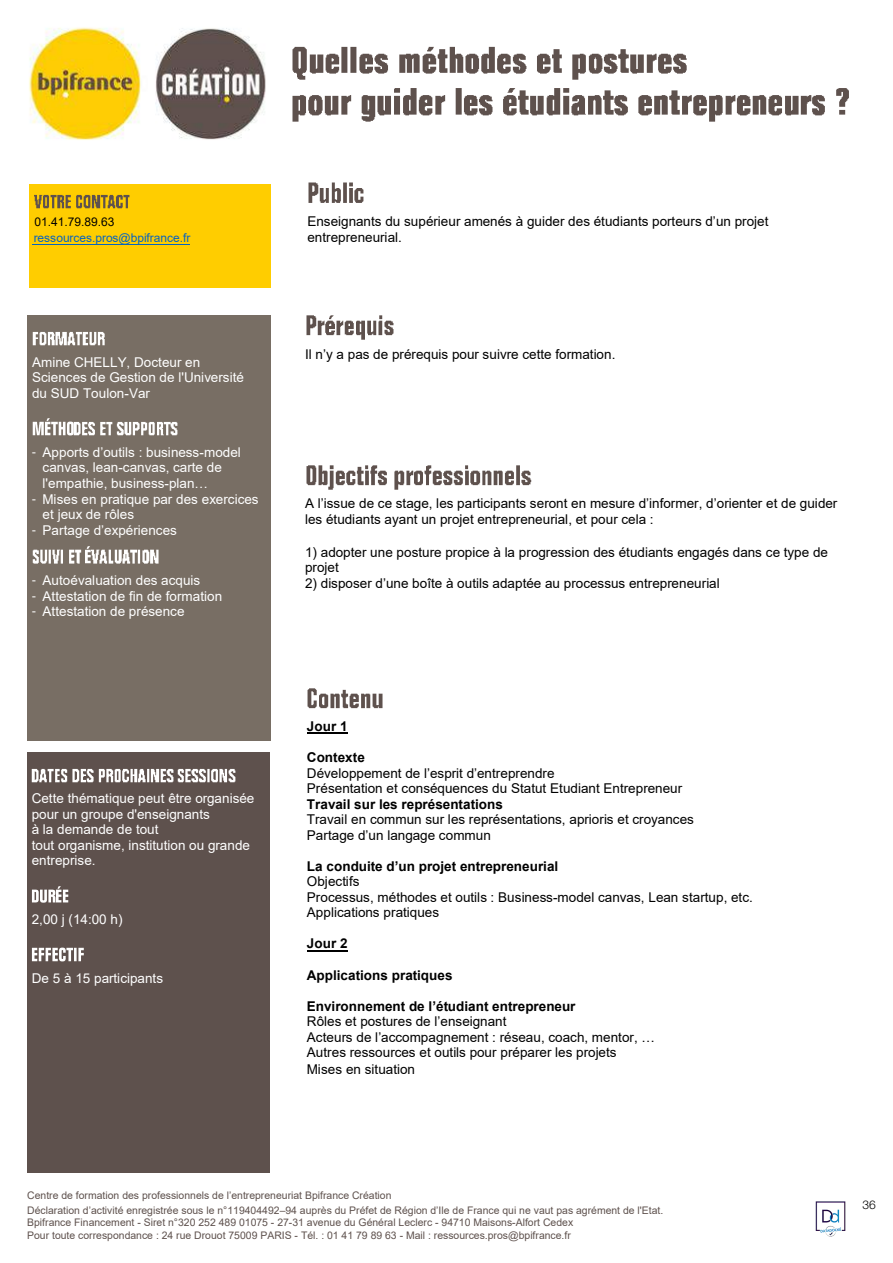
<style>
.page{position:relative;width:893px;height:1263px;background:#fff}
.page>*{position:absolute;margin:0;border:0;box-sizing:border-box;transform-origin:0 0}
.t1{font:13.5px/15.6px "Arial";letter-spacing:.005em;color:#000}
.t2{font:13.5px/15.5px "Arial";color:#fff}
.t3{font:700 13.5px "Arial";color:#000}
.t4{font:12px "Arial";letter-spacing:-.005em;color:#0563c1}
.t5{font:12px "Arial";letter-spacing:-.005em;color:#000}
.t6{font:300 12px "Helvetica Neue LT Std";color:#000}
.t7{font:10.5px/14.2px "Arial";color:#5e514d}
.s1{font-family:"Roboto"}
.s2{font-style:inherit}
</style>
<div class="page">
<img style="left:307px;top:688px;width:76px;height:21px">
<hr style="left:307px;top:733px;width:40px;height:1px;background:#000">
<hr style="left:307px;top:950px;width:40px;height:1px;background:#000">
<img style="left:292px;top:46px;width:395px;height:34px">
<img style="left:292px;top:88px;width:557px;height:34px">
<img style="left:306px;top:465px;width:226px;height:25px">
<img style="left:306px;top:315px;width:88px;height:25px">
<div style="left:28px;top:316px;width:243px;height:425px;background:#786e64"></div>
<img style="left:32px;top:332px;width:73px;height:14px">
<img style="left:32px;top:421px;width:12px;height:15px">
<img style="left:45px;top:419px;width:6px;height:17px">
<img style="left:51px;top:421px;width:23px;height:15px">
<img style="left:74px;top:422px;width:104px;height:14px">
<img style="left:32px;top:549px;width:127px;height:15px">
<img style="left:85px;top:547px;width:13px;height:17px">
<img style="left:308px;top:182px;width:56px;height:21px">
<img style="left:29px;top:27px;width:237px;height:113px">
<img style="left:815px;top:1201px;width:31px;height:36px">
<div style="left:29px;top:184px;width:242px;height:103px;background:#ffcd00"></div>
<img style="left:35px;top:194px;width:95px;height:15px">
<hr style="left:33px;top:244px;width:157px;height:1px;background:#0563c1">
<div style="left:27px;top:752px;width:243px;height:421px;background:#5e514d"></div>
<img style="left:32px;top:768px;width:142px;height:15px">
<img style="left:177px;top:768px;width:59px;height:15px">
<img style="left:32px;top:889px;width:23px;height:14px">
<img style="left:55px;top:886px;width:14px;height:17px">
<img style="left:32px;top:947px;width:52px;height:15px">
<p class="t5" style="left:35px;top:214px;width:81px">01.41.79.89.63</p>
<p class="t4" style="left:34px;top:230px;width:158px">ressources.pros@bpifrance.fr</p>
<p class="t2" style="left:32px;top:354px;width:213px">Amine CHELLY, Docteur en<br>Sciences de Gestion de l'Université du SUD Toulon-Var</p>
<p class="t2" style="left:43px;top:444px;width:200px;text-indent:-11px"><span class="s1">-</span> Apports d’outils : business-model canvas, lean-canvas, carte de l'empathie, business-plan…</p>
<p class="t2" style="left:43px;top:492px;width:218px;line-height:15px;text-indent:-11px"><span class="s1">-</span> Mises en pratique par des exercices et jeux de rôles</p>
<p class="t2" style="left:32px;top:522px;width:146px"><span class="s1">-</span> Partage d’expériences</p>
<p class="t2" style="left:32px;top:572px;width:170px"><span class="s1">-</span> Autoévaluation des acquis</p>
<p class="t2" style="left:32px;top:588px;width:192px"><span class="s1">-</span> Attestation de fin de formation</p>
<p class="t2" style="left:32px;top:604px;width:154px"><span class="s1">-</span> Attestation de présence</p>
<p class="t2" style="left:31px;top:784px;width:131px">550,00 € net de taxes</p>
<p class="t2" style="left:32px;top:790px;width:224px">Cette thématique peut être organisée pour un groupe d'enseignants<br>à la demande de tout<br>tout organisme, institution ou grande entreprise.</p>
<p class="t2" style="left:35px;top:843px;width:69px">04/03/2019</p>
<p class="t2" style="left:31px;top:902px;width:85px">1,00 j (7:00 h)</p>
<p class="t2" style="left:32px;top:911px;width:92px">2,00 j (14:00 h)</p>
<p class="t2" style="left:32px;top:970px;width:133px">De 5 à 15 participants</p>
<p class="t1" style="left:307px;top:213px;width:463px">Enseignants du supérieur amenés à guider des étudiants porteurs d’un projet entrepreneurial.</p>
<p class="t1" style="left:305px;top:346px;width:312px">Il n’y a pas de prérequis pour suivre cette formation.</p>
<p class="t1" style="left:305px;top:496px;width:534px">A l’issue de ce stage, les participants seront en mesure d’informer, d’orienter et de guider les étudiants ayant un projet entrepreneurial, et pour cela :</p>
<p class="t1" style="left:305px;top:544px;width:525px">1) adopter une posture propice à la progression des étudiants engagés dans ce type de projet</p>
<p class="t1" style="left:305px;top:575px;width:416px">2) disposer d’une boîte à outils adaptée au processus entrepreneurial</p>
<p class="t3" style="left:307px;top:717px;width:42px">Jour 1</p>
<p class="t3" style="left:307px;top:748px;width:59px">Contexte</p>
<p class="t1" style="left:307px;top:765px;width:377px">Développement de l’esprit d’entreprendre<br>Présentation et conséquences du Statut Etudiant Entrepreneur</p>
<p class="t3" style="left:307px;top:794px;width:197px">Travail sur les représentations</p>
<p class="t1" style="left:307px;top:812px;width:388px">Travail en commun sur les représentations, aprioris et croyances<br>Partage d’un langage commun</p>
<p class="t3" style="left:307px;top:857px;width:253px">La conduite d’un projet entrepreneurial</p>
<p class="t1" style="left:307px;top:874px;width:447px">Objectifs<br>Processus, méthodes et outils : Business-model canvas, Lean startup, etc.<br>Applications pratiques</p>
<p class="t3" style="left:307px;top:934px;width:42px">Jour 2</p>
<p class="t3" style="left:307px;top:965px;width:147px">Applications pratiques</p>
<p class="t3" style="left:307px;top:996px;width:270px">Environnement de l’étudiant entrepreneur</p>
<p class="t1" style="left:307px;top:1014px;width:349px">Rôles et postures de l’enseignant<br>Acteurs de l’accompagnement : réseau, coach, mentor, …<br>Autres ressources et outils pour préparer les projets</p>
<p class="t1" style="left:307px;top:1061px;width:110px">Mises en situation</p>
<p class="t7" style="left:27px;top:1188px;width:638px">Centre de formation des professionnels de l’entrepreneuriat Bpifrance Création<br>Déclaration d’activité enregistrée sous le n°11<span class="s2">94</span>0<span class="s2">4492</span>–<span class="s2">94</span> auprès du Préfet de Région d’Ile de France <span class="s2">qui</span> ne vaut pas agrément de l'Etat.</p>
<p class="t7" style="left:27px;top:1216px;width:548px;line-height:12.9px">Bpifrance Financement - Siret n°320 252 489 01075 - 27-31 avenue du Général Leclerc - 94710 Maisons-Alfort Cedex<br>Pour toute correspondance : 24 rue Drouot 75009 PARIS - Tél. : 01 41 79 89 63 - Mail : ressources.pros@bpifrance.f<span class="s2">r</span></p>
<p class="t6" style="left:862px;top:1198px;width:15px">36</p>
</div>
